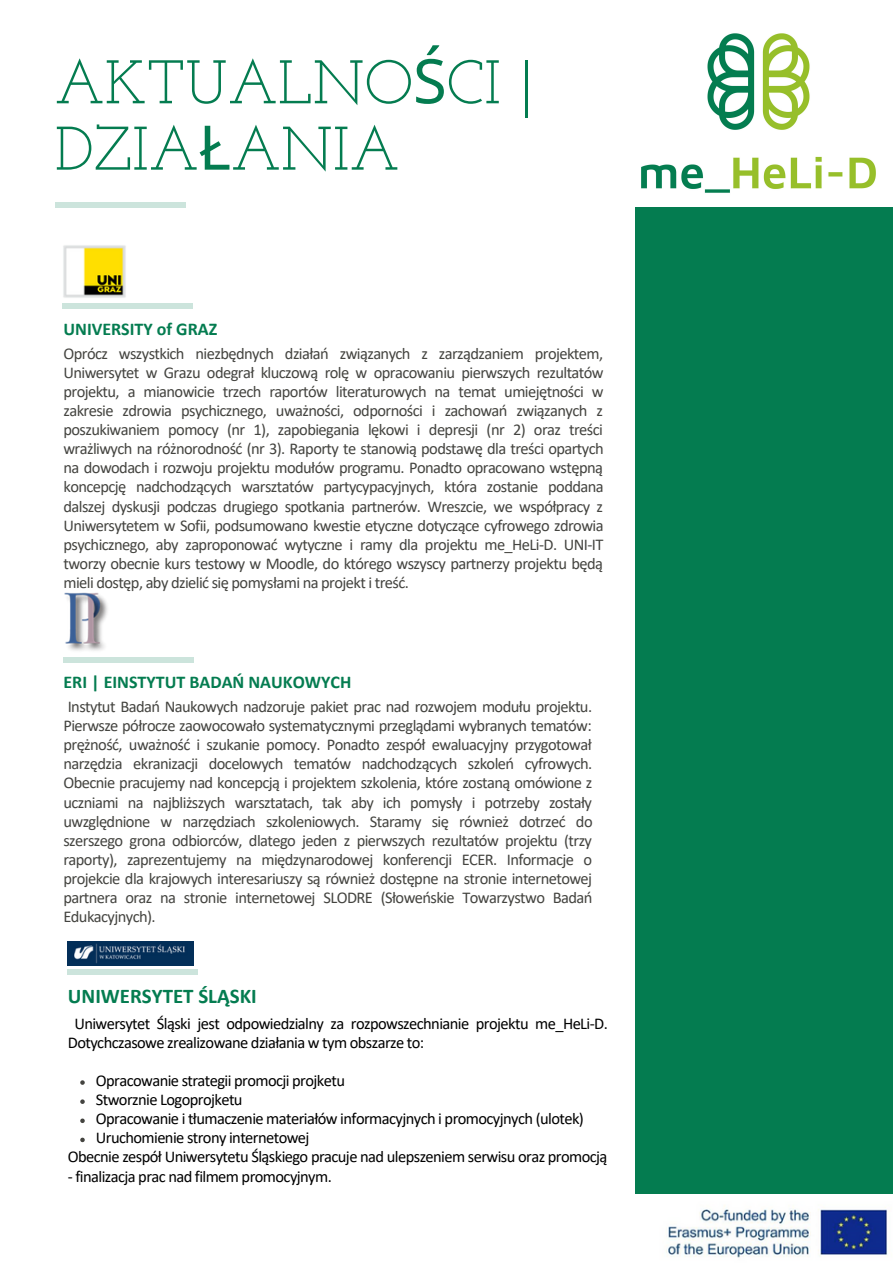
<style>
.page{position:relative;width:893px;height:1264px;background:#fff}
.page>*{position:absolute;margin:0;border:0;box-sizing:border-box;transform-origin:0 0}
.t1{font:61.5px/66.3px "Josefin Slab";color:#047c50}
.t2{font:700 21px "Calibri";color:#047c50}
.t3{font:700 18px "Calibri";color:#047c50}
.t4{font:16.5px/19px "Calibri";letter-spacing:-.035em;color:#444440;text-align:justify}
.t5{font:16.5px/19px "Calibri";letter-spacing:-.035em;color:#000}
.s1{font-family:"Noto Sans"}
</style>
<div class="page">
<div style="left:55px;top:202px;width:130px;height:5px;background:#cce4dc"></div>
<div style="left:62px;top:303px;width:130px;height:5px;background:#cce4dc"></div>
<img style="left:666px;top:1205px;width:224px;height:53px">
<div style="left:63px;top:657px;width:130px;height:5px;background:#cce4dc"></div>
<div style="left:634px;top:207px;width:258px;height:986px;background:#047c50"></div>
<img style="left:641px;top:33px;width:235px;height:160px">
<img style="left:64px;top:592px;width:44px;height:59px">
<img style="left:63px;top:245px;width:63px;height:53px">
<img style="left:68px;top:941px;width:126px;height:24px">
<div style="left:68px;top:969px;width:130px;height:5px;background:#cce4dc"></div>
<svg style="left:80px;top:1080px;width:5px;height:4px"></svg>
<svg style="left:80px;top:1099px;width:5px;height:4px"></svg>
<svg style="left:80px;top:1118px;width:5px;height:4px"></svg>
<svg style="left:80px;top:1137px;width:5px;height:5px"></svg>
<p class="t1" style="left:55px;top:55px;width:481px">AKTUALNO<span class="s1">Ś</span>CI |<br>DZIA<span class="s1">Ł</span>ANIA</p>
<p class="t3" style="left:63px;top:321px;width:155px">UNIVERSITY of GRAZ</p>
<p class="t4" style="left:63px;top:345px;width:542px">Oprócz wszystkich niezbędnych działań związanych z zarządzaniem projektem, Uniwersytet w Grazu odegrał kluczową rolę w opracowaniu pierwszych rezultatów projektu, a mianowicie trzech raportów literaturowych na temat umiejętności w zakresie zdrowia psychicznego, uważności, odporności i zachowań związanych z poszukiwaniem pomocy (nr 1), zapobiegania lękowi i depresji (nr 2) oraz treści wrażliwych na różnorodność (nr 3). Raporty te stanowią podstawę dla treści opartych na dowodach i rozwoju projektu modułów programu. Ponadto opracowano wstępną koncepcję nadchodzących warsztatów partycypacyjnych, która zostanie poddana dalszej dyskusji podczas drugiego spotkania partnerów. Wreszcie, we współpracy z Uniwersytetem w Sofii, podsumowano kwestie etyczne dotyczące cyfrowego zdrowia psychicznego, aby zaproponować wytyczne i ramy dla projektu me_HeLi-D. UNI-IT tworzy obecnie kurs testowy w Moodle, do którego wszyscy partnerzy projektu będą mieli dostęp, aby dzielić się pomysłami na projekt i treść.</p>
<p class="t3" style="left:63px;top:675px;width:289px">ERI | EINSTYTUT BADAŃ NAUKOWYCH</p>
<p class="t4" style="left:63px;top:698px;width:530px">Instytut Badań Naukowych nadzoruje pakiet prac nad rozwojem modułu projektu.<br>Pierwsze półrocze zaowocowało systematycznymi przeglądami wybranych tematów: prężność, uważność i szukanie pomocy. Ponadto zespół ewaluacyjny przygotował narzędzia ekranizacji docelowych tematów nadchodzących szkoleń cyfrowych.<br>Obecnie pracujemy nad koncepcją i projektem szkolenia, które zostaną omówione z uczniami na najbliższych warsztatach, tak aby ich pomysły i potrzeby zostały uwzględnione w narzędziach szkoleniowych. Staramy się również dotrzeć do szerszego grona odbiorców, dlatego jeden z pierwszych rezultatów projektu (trzy raporty), zaprezentujemy na międzynarodowej konferencji ECER. Informacje o projekcie dla krajowych interesariuszy są również dostępne na stronie internetowej partnera oraz na stronie internetowej SLODRE (Słoweńskie Towarzystwo Badań Edukacyjnych).</p>
<p class="t2" style="left:68px;top:986px;width:190px">UNIWERSYTET ŚLĄSKI</p>
<p class="t5" style="left:68px;top:1014px;width:541px;text-indent:6px">Uniwersytet Śląski jest odpowiedzialny za rozpowszechnianie projektu me_HeLi-D.<br>Dotychczasowe zrealizowane działania w tym obszarze to:</p>
<p class="t5" style="left:96px;top:1072px;width:250px">Opracowanie strategii promocji projketu</p>
<p class="t5" style="left:96px;top:1091px;width:148px">Stworznie Logoprojketu</p>
<p class="t5" style="left:96px;top:1110px;width:489px">Opracowanie i tłumaczenie materiałów informacyjnych i promocyjnych (ulotek)</p>
<p class="t5" style="left:96px;top:1129px;width:215px">Uruchomienie strony internetowej</p>
<p class="t5" style="left:68px;top:1148px;width:541px">Obecnie zespół Uniwersytetu Śląskiego pracuje nad ulepszeniem serwisu oraz promocją</p>
<p class="t5" style="left:68px;top:1167px;width:265px">- finalizacja prac nad filmem promocyjnym.</p>
</div>
